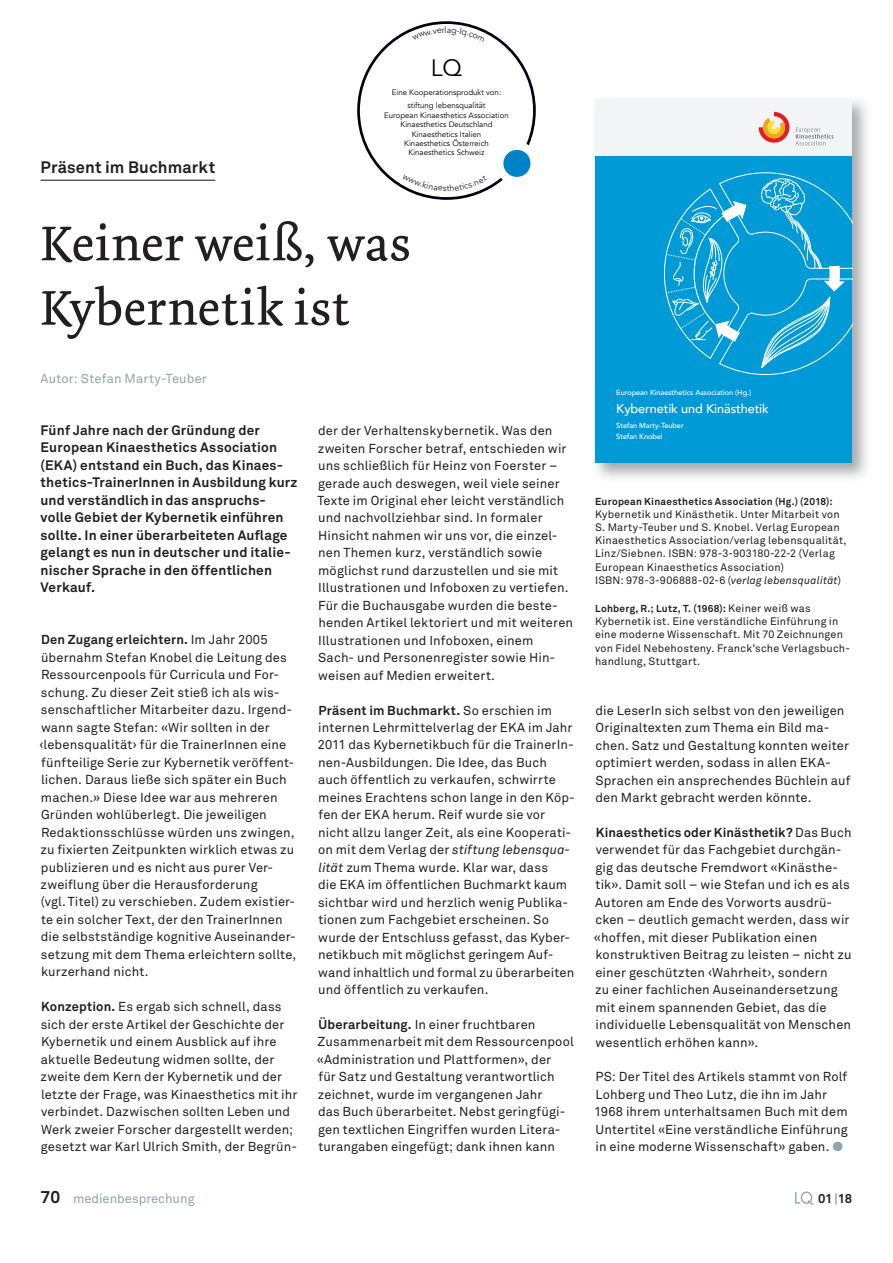
<style>
.page{position:relative;width:893px;height:1263px;background:#fff}
.page>*{position:absolute;margin:0;border:0;box-sizing:border-box;transform-origin:0 0}
.t1{font:51.45px/64.3px "Dolly Pro";letter-spacing:.01em;color:#231f20}
.t2{font:23.55px "Avenir LT Com";color:#000001}
.t3{font:700 16.5px "Akkurat Pro";letter-spacing:.01em;color:#231f20}
.t4{font:700 13.65px/17.4px "Akkurat Pro";letter-spacing:.015em;color:#231f20}
.t5{font:12.9px/17.4px "Akkurat Pro";letter-spacing:.01em;color:#231f20}
.t6{font:12.9px "Akkurat Pro";color:#91a4ae}
.t7{font:700 12.9px "Akkurat Pro";color:#231f20}
.t8{font:500 12.75px "Avenir LT Com";letter-spacing:-.01em;color:#fff}
.t9{font:10.8px/13.2px "Akkurat Pro";letter-spacing:.02em;color:#231f20}
.t10{font:700 10.05px "Akkurat Pro";letter-spacing:.03em;color:#231f20}
.t11{font:7.8px/9.4px "Avenir LT Com";color:#000001;text-align:center}
.t12{font:500 7.35px "Avenir LT Com";letter-spacing:-.01em;color:#fff}
.s1{font-weight:700}
.s2{font-style:italic}
.s3{font-weight:400;font-size:10.8px}
.s4{font-family:"Circular Pro";color:#91a4ae}
.s5{font-weight:700;font-size:17.1px;color:#231f20}
.s6{font-family:"Akkurat Light Pro";font-weight:400}
</style>
<div class="page">
<svg style="left:795px;top:1192px;width:18px;height:13px"></svg>
<div style="left:595px;top:99px;width:257px;height:364px;background:#f2f4f6"></div>
<div style="left:595px;top:156px;width:257px;height:307px;background:#009ad7"></div>
<svg style="left:664px;top:173px;width:188px;height:202px"></svg>
<svg style="left:795px;top:127px;width:38px;height:18px"></svg>
<svg style="left:758px;top:112px;width:31px;height:31px"></svg>
<hr style="left:41px;top:180px;width:174px;height:1px;background:#231f20">
<svg style="left:357px;top:21px;width:179px;height:179px"></svg>
<p class="t3" style="left:41px;top:161px;width:176px">Präsent im Buchmarkt</p>
<h2 class="t2" style="left:431px;top:54px;width:33px">LQ</h2>
<p class="t11" style="left:392px;top:86px;width:111px;line-height:13.2px">Eine Kooperationsprodukt von: stiftung lebensqualität</p>
<p class="t11" style="left:384px;top:110px;width:126px">European Kinaesthetics Association<br>Kinaesthetics Deutschland<br>Kinaesthetics Italien<br>Kinaesthetics Österreich<br>Kinaesthetics Schweiz</p>
<h1 class="t1" style="left:41px;top:214px;width:372px">Keiner weiß, was<br>Kybernetik ist</h1>
<p class="t6" style="left:41px;top:373px;width:168px">Autor: Stefan Marty-Teuber</p>
<p class="t12" style="left:616px;top:389px;width:136px">European Kinaesthetics Association (Hg.)</p>
<p class="t12" style="left:616px;top:422px;width:69px">Stefan Marty-Teuber</p>
<p class="t8" style="left:616px;top:403px;width:154px">Kybernetik und Kinästhetik</p>
<p class="t4" style="left:41px;top:423px;width:221px">Fünf Jahre nach der Gründung der</p>
<p class="t12" style="left:616px;top:433px;width:48px">Stefan Knobel</p>
<p class="t4" style="left:41px;top:440px;width:258px">European Kinaesthetics Association (EKA) entstand ein Buch, das Kinaes&shy;thetics-TrainerInnen in Ausbildung kurz und verständlich in das anspruchs - volle Gebiet der Kybernetik einführen sollte. In einer überarbeiteten Auflage gelangt es nun in deutscher und italie&shy;nischer Sprache in den öffentlichen Verkauf.</p>
<p class="t5" style="left:317px;top:423px;width:257px">der der Verhaltenskybernetik. Was den zweiten Forscher betraf, entschieden wir uns schließlich für Heinz von Foerster – gerade auch deswegen, weil viele seiner Texte im Original eher leicht verständlich und nachvollziehbar sind. In formaler Hinsicht nahmen wir uns vor, die einzel&shy;nen Themen kurz, verständlich sowie möglichst rund darzustellen und sie mit Illustrationen und Infoboxen zu vertiefen.<br>Für die Buchausgabe wurden die beste&shy;henden Artikel lektoriert und mit weiteren Illustrationen und Infoboxen, einem<br>Sach- und Personenregister sowie Hin&shy;weisen auf Medien erweitert.</p>
<p class="t5" style="left:318px;top:703px;width:259px"><span class="s1">Präsent im Buchmarkt.</span> So erschien im internen Lehrmittelverlag der EKA im Jahr 2011 das Kybernetikbuch für die TrainerIn&shy;nen-Ausbildungen. Die Idee, das Buch auch öffentlich zu verkaufen, schwirrte meines Erachtens schon lange in den Köp&shy;fen der EKA herum. Reif wurde sie vor nicht allzu langer Zeit, als eine Kooperati&shy;on mit dem Verlag der <span class="s2">stiftung lebensqua&shy;lität</span> zum Thema wurde. Klar war, dass<br>die EKA im öffentlichen Buchmarkt kaum sichtbar wird und herzlich wenig Publika&shy;tionen zum Fachgebiet erscheinen. So wurde der Entschluss gefasst, das Kyber&shy;netikbuch mit möglichst geringem Auf&shy;wand inhaltlich und formal zu überarbeiten und öffentlich zu verkaufen.</p>
<p class="t5" style="left:317px;top:1017px;width:259px"><span class="s1">Überarbeitung.</span> In einer fruchtbaren Zusammenarbeit mit dem Ressourcenpool «Administration und Plattformen», der<br>für Satz und Gestaltung verantwortlich zeichnet, wurde im vergangenen Jahr<br>das Buch überarbeitet. Nebst geringfügi&shy;gen textlichen Eingriffen wurden Litera&shy;turangaben eingefügt; dank ihnen kann</p>
<p class="t10" style="left:595px;top:498px;width:239px">European Kinaesthetics Association (Hg.) (2018):</p>
<p class="t9" style="left:595px;top:509px;width:253px">Kybernetik und Kinästhetik. Unter Mitarbeit von S. Marty-Teuber und S. Knobel. Verlag European Kinaesthetics Association/verlag lebensqualität, Linz/Siebnen. ISBN: 978-3-903180-22-2 (Verlag European Kinaesthetics Association)<br>ISBN: 978-3-906888-02-6 (<span class="s2">verlag lebensqualität</span>)</p>
<p class="t10" style="left:595px;top:605px;width:217px">Lohberg, R.; Lutz, T. (1968): <span class="s3">Keiner weiß was</span></p>
<p class="t9" style="left:595px;top:616px;width:256px">Kybernetik ist. Eine verständliche Einführung in eine moderne Wissenschaft. Mit 70 Zeichnungen von Fidel Nebehosteny. Franck’sche Verlagsbuch&shy;handlung, Stuttgart.</p>
<p class="t5" style="left:39px;top:633px;width:258px"><span class="s1">Den Zugang erleichtern.</span> Im Jahr 2005 übernahm Stefan Knobel die Leitung des Ressourcenpools für Curricula und For&shy;schung. Zu dieser Zeit stieß ich als wis&shy;senschaftlicher Mitarbeiter dazu. Irgend&shy;wann sagte Stefan: «Wir sollten in der ‹lebensqualität› für die TrainerInnen eine fünfteilige Serie zur Kybernetik veröffent&shy;lichen. Daraus ließe sich später ein Buch machen.» Diese Idee war aus mehreren Gründen wohlüberlegt. Die jeweiligen Redaktionsschlüsse würden uns zwingen, zu fixierten Zeitpunkten wirklich etwas zu publizieren und es nicht aus purer Ver&shy;zweiflung über die Herausforderung<br>(vgl. Titel) zu verschieben. Zudem existier&shy;te ein solcher Text, der den TrainerInnen die selbstständige kognitive Auseinander&shy;setzung mit dem Thema erleichtern sollte, kurzerhand nicht.</p>
<p class="t5" style="left:41px;top:999px;width:258px"><span class="s1">Konzeption.</span> Es ergab sich schnell, dass sich der erste Artikel der Geschichte der Kybernetik und einem Ausblick auf ihre aktuelle Bedeutung widmen sollte, der zweite dem Kern der Kybernetik und der letzte der Frage, was Kinaesthetics mit ihr verbindet. Dazwischen sollten Leben und Werk zweier Forscher dargestellt werden; gesetzt war Karl Ulrich Smith, der Begrün-</p>
<p class="t5" style="left:595px;top:703px;width:257px">die LeserIn sich selbst von den jeweiligen Originaltexten zum Thema ein Bild ma&shy;chen. Satz und Gestaltung konnten weiter optimiert werden, sodass in allen EKA-Sprachen ein ansprechendes Büchlein auf den Markt gebracht werden könnte.</p>
<p class="t5" style="left:594px;top:825px;width:259px"><span class="s1">Kinaesthetics oder Kinästhetik?</span> Das Buch verwendet für das Fachgebiet durchgän&shy;gig das deutsche Fremdwort «Kinästhe&shy;tik». Damit soll – wie Stefan und ich es als Autoren am Ende des Vorworts ausdrü&shy;cken – deutlich gemacht werden, dass wir «hoffen, mit dieser Publikation einen konstruktiven Beitrag zu leisten – nicht zu einer geschützten ‹Wahrheit›, sondern<br>zu einer fachlichen Auseinandersetzung mit einem spannenden Gebiet, das die individuelle Lebensqualität von Menschen wesentlich erhöhen kann».</p>
<p class="t5" style="left:594px;top:1070px;width:255px">PS: Der Titel des Artikels stammt von Rolf Lohberg und Theo Lutz, die ihn im Jahr 1968 ihrem unterhaltsamen Buch mit dem Untertitel «Eine verständliche Einführung in eine moderne Wissenschaft» gaben. <span class="s4">●</span></p>
<p class="t6" style="left:41px;top:1194px;width:156px"><span class="s5">70</span> medienbesprechung</p>
<p class="t7" style="left:818px;top:1194px;width:36px">01 <span class="s6">|</span>18</p>
</div>
